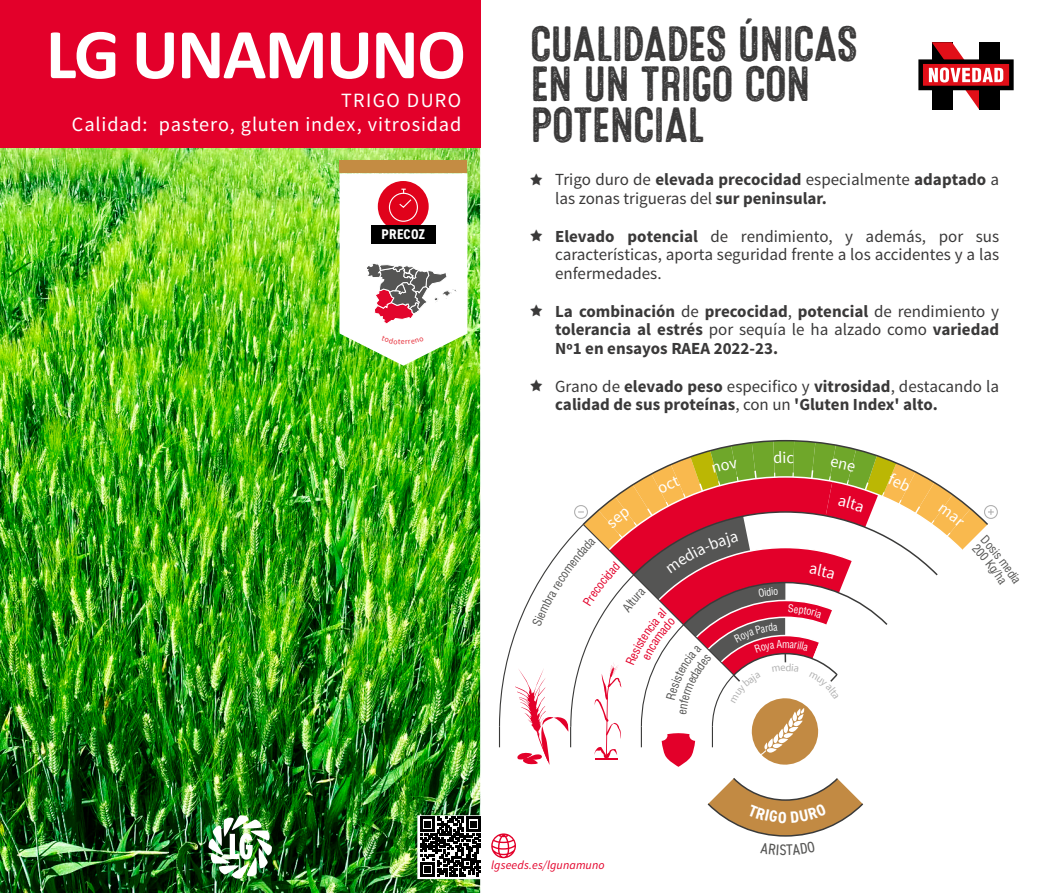
<style>
.page{position:relative;width:1063px;height:893px;background:#fff}
.page>*{position:absolute;margin:0;border:0;box-sizing:border-box;transform-origin:0 0}
.Variedad{font:700 72px "Calibri";letter-spacing:-.025em;color:#fff}
.Lema_variedad{font:49.5px/40.5px "Microbrew Three";letter-spacing:-.045em;color:#3a3939}
.Variedad-2{font:20.25px "Source Sans Pro";letter-spacing:.045em;color:#fff}
.Variedad-3{font:20.25px "Source Sans Pro";letter-spacing:.065em;color:#fff}
.Fichas_Listado_prop{font:700 16.95px/18.8px "Source Sans Pro";color:#3a3939;text-align:justify}
.Fichas_Listado_prop-2{font:16.95px/18.8px "Source Sans Pro";color:#3a3939}
.t1{font:700 condensed 14.1px "DIN2014";letter-spacing:.025em;color:#fff}
.t2{font:italic 12px "Source Sans Pro";letter-spacing:.01em;color:#e3002a}
.s1{font-family:"Star Things";font-size:12px}
.s2{font-weight:700}
.s3{font-family:"Star Things";font-weight:400;font-size:12px}
.s4{font-weight:400}
</style>
<div class="page">
<img style="left:0;top:148px;width:480px;height:745px">
<img style="left:209px;top:815px;width:63px;height:64px">
<div style="left:0;top:0;width:480px;height:148px;background:#e3002a"></div>
<div style="left:340px;top:161px;width:127px;height:12px;background:#c48c43"></div>
<svg style="left:491px;top:833px;width:25px;height:25px"></svg>
<svg style="left:421px;top:817px;width:59px;height:60px"></svg>
<svg style="left:918px;top:42px;width:96px;height:68px"></svg>
<svg style="left:499px;top:440px;width:499px;height:327px"></svg>
<svg style="left:707px;top:778px;width:157px;height:59px"></svg>
<svg style="left:340px;top:173px;width:127px;height:193px"></svg>
<p class="Variedad" style="left:46px;top:8px;width:422px">LG UNAMUNO</p>
<p class="Variedad-3" style="left:341px;top:88px;width:122px">TRIGO DURO</p>
<p class="Variedad-2" style="left:72px;top:112px;width:391px">Calidad: pastero, gluten index, vitrosidad</p>
<p class="t1" style="left:382px;top:225px;width:45px">PRECOZ</p>
<p class="Lema_variedad" style="left:530px;top:25px;width:330px">CUALIDADES ÚNICAS<br>EN UN TRIGO CON<br>POTENCIAL</p>
<p class="Fichas_Listado_prop-2" style="left:555px;top:171px;width:446px;text-indent:-26px"><span class="s1">A</span> Trigo duro de <span class="s2">elevada precocidad</span> especialmente <span class="s2">adaptado</span> a las zonas trigueras del <span class="s2">sur peninsular.</span></p>
<p class="Fichas_Listado_prop-2" style="left:555px;top:227px;width:446px;text-align:justify;text-indent:-26px"><span class="s1">A</span> <span class="s2">Elevado potencial</span> de rendimiento, y además, por sus características, aporta seguridad frente a los accidentes y a las enfermedades.</p>
<p class="Fichas_Listado_prop" style="left:555px;top:302px;width:446px;text-indent:-26px"><span class="s3">A</span> La combinación <span class="s4">de</span> precocidad<span class="s4">,</span> potencial <span class="s4">de rendimiento y </span>tolerancia al estrés <span class="s4">por sequía le ha alzado como</span> variedad Nº1 en ensayos RAEA 2022-23.</p>
<p class="Fichas_Listado_prop" style="left:555px;top:377px;width:446px;text-indent:-26px"><span class="s3">A</span> <span class="s4">Grano de</span> elevado peso <span class="s4">especifico y</span> vitrosidad<span class="s4">, destacando la </span>calidad de sus proteínas<span class="s4">, con un</span> 'Gluten Index' alto.</p>
<p class="t2" style="left:491px;top:858px;width:115px">lgseeds.es/lgunamuno</p>
</div>
